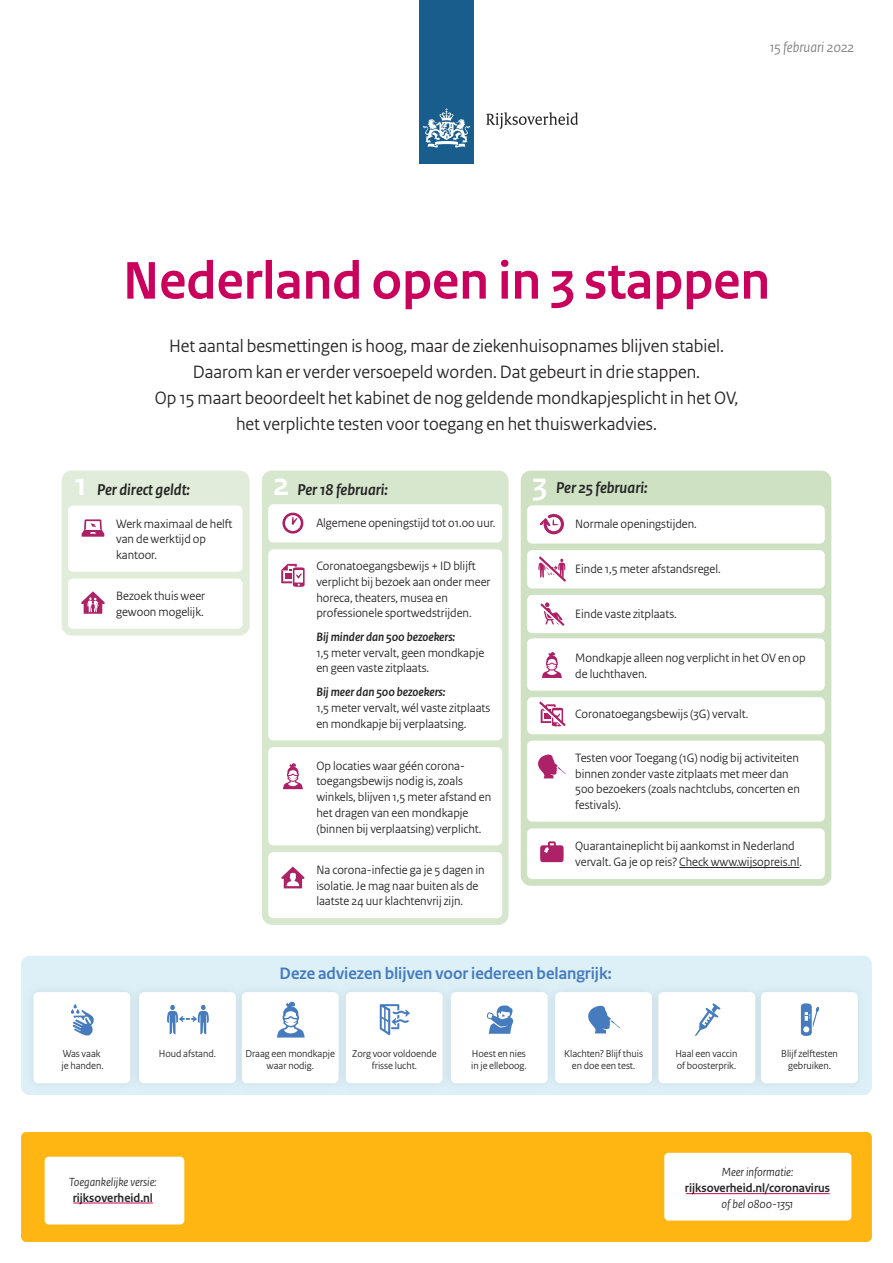
<style>
.page{position:relative;width:893px;height:1263px;background:#fff}
.page>*{position:absolute;margin:0;border:0;box-sizing:border-box;transform-origin:0 0}
.t1{font:700 55.65px "Rijksoverheid Sans Heading";color:#ca005d}
.t2{font:700 33px "Rijksoverheid Sans Heading";color:#fff}
.t3{font:18.75px "Rijksoverheid Sans Heading";color:#272526}
.t4{font:700 17.4px "Rijksoverheid Sans Heading";color:#457bbe}
.t5{font:italic 700 16.5px "Rijksoverheid Sans Heading";color:#272526}
.t6{font:italic 15px "Rijksoverheid Sans Heading";color:#7d7c7d}
.t7{font:12.75px/15.8px "Rijksoverheid Sans Heading";color:#272526}
.t8{font:italic 700 12.75px "Rijksoverheid Sans Heading";color:#272526}
.t9{font:700 12.6px "Rijksoverheid Sans Heading";color:#272526}
.t10{font:italic 12.45px "Rijksoverheid Sans Heading";color:#272526}
.t11{font:10.5px "Rijksoverheid Sans Heading";color:#272526}
</style>
<div class="page">
<div style="left:21px;top:956px;width:851px;height:139px;background:#ddf0f8;border-radius:9px"></div>
<div style="left:761px;top:992px;width:97px;height:91px;background:#fff;border-radius:5px"></div>
<div style="left:451px;top:992px;width:97px;height:91px;background:#fff;border-radius:5px"></div>
<img style="left:449px;top:992px;width:6px;height:91px">
<div style="left:346px;top:992px;width:97px;height:91px;background:#fff;border-radius:5px"></div>
<img style="left:752px;top:992px;width:13px;height:91px">
<div style="left:658px;top:992px;width:97px;height:91px;background:#fff;border-radius:5px"></div>
<img style="left:544px;top:992px;width:118px;height:91px">
<div style="left:555px;top:992px;width:97px;height:91px;background:#fff;border-radius:5px"></div>
<div style="left:21px;top:1132px;width:851px;height:110px;background:#ffb612;border-radius:5px"></div>
<div style="left:664px;top:1153px;width:187px;height:67px;background:#fff;border-radius:4px"></div>
<hr style="left:686px;top:1193px;width:144px;height:1px;background:#ca005d">
<div style="left:419px;top:0;width:55px;height:163px;background:#195d8d"></div>
<svg style="left:423px;top:108px;width:47px;height:40px"></svg>
<svg style="left:486px;top:112px;width:92px;height:17px"></svg>
<div style="left:521px;top:470px;width:310px;height:416px;background:#cee1c2;border-radius:10px"></div>
<div style="left:527px;top:505px;width:298px;height:39px;background:#fff;border-radius:5px"></div>
<div style="left:527px;top:550px;width:298px;height:38px;background:#fff;border-radius:5px"></div>
<div style="left:527px;top:638px;width:298px;height:53px;background:#fff;border-radius:5px"></div>
<div style="left:527px;top:697px;width:298px;height:37px;background:#fff;border-radius:5px"></div>
<div style="left:527px;top:741px;width:298px;height:81px;background:#fff;border-radius:5px"></div>
<div style="left:527px;top:828px;width:298px;height:51px;background:#fff;border-radius:5px"></div>
<div style="left:527px;top:595px;width:298px;height:38px;background:#fff;border-radius:5px"></div>
<hr style="left:679px;top:867px;width:120px;height:1px;background:#272526">
<div style="left:62px;top:470px;width:188px;height:166px;background:#e1edda;border-radius:10px"></div>
<div style="left:68px;top:505px;width:175px;height:67px;background:#fff;border-radius:5px"></div>
<div style="left:68px;top:578px;width:175px;height:51px;background:#fff;border-radius:5px"></div>
<div style="left:262px;top:470px;width:246px;height:455px;background:#d7e7ce;border-radius:10px"></div>
<div style="left:268px;top:504px;width:234px;height:38px;background:#fff;border-radius:5px"></div>
<div style="left:268px;top:549px;width:234px;height:191px;background:#fff;border-radius:5px"></div>
<div style="left:268px;top:747px;width:234px;height:98px;background:#fff;border-radius:5px"></div>
<div style="left:268px;top:852px;width:234px;height:66px;background:#fff;border-radius:5px"></div>
<div style="left:33px;top:992px;width:97px;height:91px;background:#fff;border-radius:5px"></div>
<img style="left:126px;top:992px;width:16px;height:91px">
<div style="left:139px;top:992px;width:97px;height:91px;background:#fff;border-radius:5px"></div>
<img style="left:232px;top:992px;width:118px;height:91px">
<div style="left:242px;top:992px;width:97px;height:91px;background:#fff;border-radius:5px"></div>
<div style="left:45px;top:1157px;width:139px;height:67px;background:#fff;border-radius:4px"></div>
<hr style="left:73px;top:1202px;width:80px;height:1px;background:#ca005d">
<svg style="left:82px;top:519px;width:22px;height:18px"></svg>
<svg style="left:81px;top:591px;width:24px;height:23px"></svg>
<svg style="left:281px;top:564px;width:24px;height:23px"></svg>
<svg style="left:283px;top:763px;width:20px;height:26px"></svg>
<svg style="left:538px;top:754px;width:28px;height:24px"></svg>
<svg style="left:281px;top:867px;width:23px;height:21px"></svg>
<svg style="left:538px;top:556px;width:28px;height:26px"></svg>
<svg style="left:539px;top:701px;width:27px;height:26px"></svg>
<svg style="left:540px;top:602px;width:25px;height:24px"></svg>
<svg style="left:540px;top:841px;width:24px;height:21px"></svg>
<svg style="left:542px;top:652px;width:20px;height:26px"></svg>
<svg style="left:540px;top:513px;width:24px;height:22px"></svg>
<svg style="left:282px;top:513px;width:21px;height:21px"></svg>
<svg style="left:71px;top:1004px;width:23px;height:32px"></svg>
<svg style="left:167px;top:1005px;width:42px;height:29px"></svg>
<svg style="left:277px;top:1002px;width:28px;height:35px"></svg>
<svg style="left:380px;top:1004px;width:30px;height:31px"></svg>
<svg style="left:801px;top:1003px;width:18px;height:33px"></svg>
<svg style="left:695px;top:1003px;width:26px;height:33px"></svg>
<svg style="left:588px;top:1005px;width:32px;height:28px"></svg>
<svg style="left:486px;top:1005px;width:28px;height:29px"></svg>
<p class="t6" style="left:770px;top:38px;width:86px">15 februari 2022</p>
<p class="t1" style="left:123px;top:260px;width:649px">Nederland open in 3 stappen</p>
<p class="t3" style="left:169px;top:339px;width:556px">Het aantal besmettingen is hoog, maar de ziekenhuisopnames blijven stabiel.</p>
<p class="t3" style="left:193px;top:365px;width:509px">Daarom kan er verder versoepeld worden. Dat gebeurt in drie stappen.</p>
<p class="t3" style="left:155px;top:391px;width:585px">Op 15 maart beoordeelt het kabinet de nog geldende mondkapjesplicht in het OV,</p>
<p class="t3" style="left:236px;top:417px;width:422px">het verplichte testen voor toegang en het thuiswerkadvies.</p>
<p class="t2" style="left:75px;top:473px;width:13px">1</p>
<p class="t2" style="left:273px;top:473px;width:18px">2</p>
<p class="t2" style="left:532px;top:473px;width:16px">3</p>
<p class="t5" style="left:97px;top:483px;width:94px">Per direct geldt:</p>
<p class="t7" style="left:116px;top:516px;width:118px">Werk maximaal de helft van de werktijd op kantoor.</p>
<p class="t7" style="left:116px;top:589px;width:91px">Bezoek thuis weer gewoon mogelijk.</p>
<p class="t5" style="left:297px;top:483px;width:92px">Per 18 februari:</p>
<p class="t7" style="left:316px;top:516px;width:181px">Algemene openingstijd tot 01.00 uur.</p>
<p class="t7" style="left:316px;top:559px;width:176px">Coronatoegangsbewijs + ID blijft verplicht bij bezoek aan onder meer horeca, theaters, musea en professionele sportwedstrijden.</p>
<p class="t8" style="left:316px;top:632px;width:140px">Bij minder dan 500 bezoekers:</p>
<p class="t7" style="left:316px;top:646px;width:169px">1,5 meter vervalt, geen mondkapje en geen vaste zitplaats.</p>
<p class="t8" style="left:316px;top:687px;width:131px">Bij meer dan 500 bezoekers:</p>
<p class="t7" style="left:316px;top:701px;width:176px">1,5 meter vervalt, wél vaste zitplaats en mondkapje bij verplaatsing.</p>
<p class="t7" style="left:316px;top:758px;width:176px">Op locaties waar géén corona - toegangsbewijs nodig is, zoals winkels, blijven 1,5 meter afstand en het dragen van een mondkapje (binnen bij verplaatsing) verplicht.</p>
<p class="t7" style="left:316px;top:863px;width:170px">Na corona-infectie ga je 5 dagen in isolatie. Je mag naar buiten als de laatste 24 uur klachtenvrij zijn.</p>
<p class="t5" style="left:556px;top:482px;width:93px">Per 25 februari:</p>
<p class="t7" style="left:575px;top:516px;width:123px">Normale openingstijden.</p>
<p class="t7" style="left:575px;top:561px;width:147px">Einde 1,5 meter afstandsregel.</p>
<p class="t7" style="left:575px;top:606px;width:103px">Einde vaste zitplaats.</p>
<p class="t7" style="left:575px;top:651px;width:232px">Mondkapje alleen nog verplicht in het OV en op de luchthaven.</p>
<p class="t7" style="left:575px;top:707px;width:175px">Coronatoegangsbewijs (3G) vervalt.</p>
<p class="t7" style="left:575px;top:751px;width:226px">Testen voor Toegang (1G) nodig bij activiteiten binnen zonder vaste zitplaats met meer dan 500 bezoekers (zoals nachtclubs, concerten en festivals).</p>
<p class="t7" style="left:575px;top:839px;width:228px">Quarantaineplicht bij aankomst in Nederland vervalt. Ga je op reis? Check www.wijsopreis.nl.</p>
<p class="t11" style="left:63px;top:1049px;width:39px">Was vaak</p>
<p class="t11" style="left:62px;top:1062px;width:43px">je handen.</p>
<p class="t4" style="left:280px;top:967px;width:333px">Deze adviezen blijven voor iedereen belangrijk:</p>
<p class="t11" style="left:159px;top:1049px;width:59px">Houd afstand.</p>
<p class="t11" style="left:245px;top:1049px;width:91px">Draag een mondkapje</p>
<p class="t11" style="left:266px;top:1062px;width:49px">waar nodig.</p>
<p class="t11" style="left:352px;top:1049px;width:86px">Zorg voor voldoende</p>
<p class="t11" style="left:372px;top:1062px;width:47px">frisse lucht.</p>
<p class="t11" style="left:472px;top:1049px;width:56px">Hoest en nies</p>
<p class="t11" style="left:471px;top:1062px;width:57px">in je elleboog.</p>
<p class="t11" style="left:564px;top:1049px;width:80px">Klachten? Blijf thuis</p>
<p class="t11" style="left:572px;top:1062px;width:65px">en doe een test.</p>
<p class="t11" style="left:675px;top:1049px;width:64px">Haal een vaccin</p>
<p class="t11" style="left:677px;top:1062px;width:61px">of boosterprik.</p>
<p class="t11" style="left:781px;top:1049px;width:58px">Blijf zelftesten</p>
<p class="t11" style="left:788px;top:1062px;width:44px">gebruiken.</p>
<p class="t10" style="left:69px;top:1174px;width:89px">Toegankelijke versie:</p>
<p class="t9" style="left:73px;top:1193px;width:82px">rijksoverheid.nl</p>
<p class="t10" style="left:722px;top:1165px;width:73px">Meer informatie:</p>
<p class="t9" style="left:685px;top:1183px;width:147px">rijksoverheid.nl/coronavirus</p>
<p class="t10" style="left:722px;top:1196px;width:73px">of bel 0800-1351</p>
</div>
